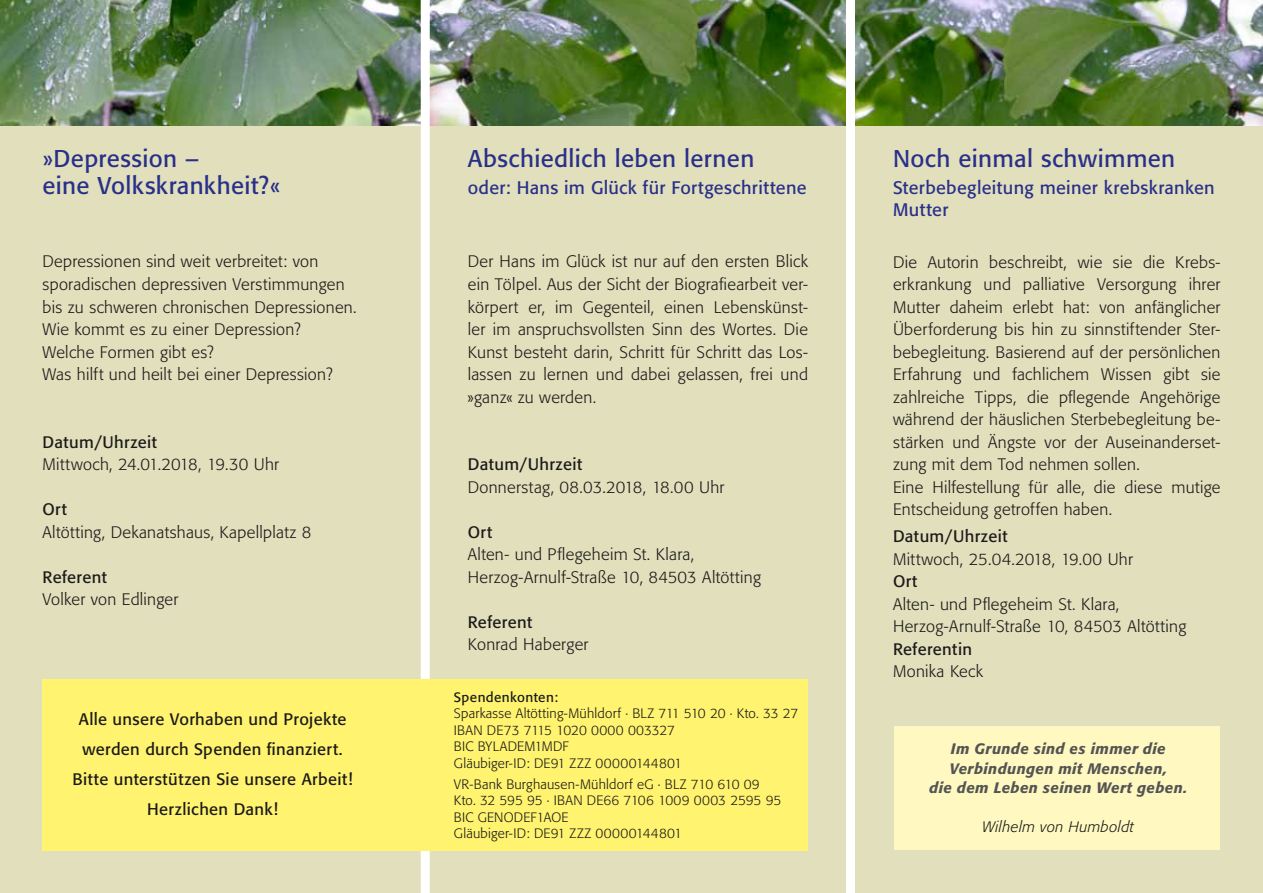
<style>
.page{position:relative;width:1263px;height:893px;background:#fff}
.page>*{position:absolute;margin:0;border:0;box-sizing:border-box;transform-origin:0 0}
.t1{font:24px/27px "Formata";letter-spacing:.015em;color:#283089}
.t2{font:18px/22.5px "Formata";letter-spacing:.02em;color:#283089}
.t3{font:300 16.5px/22.5px "Formata";letter-spacing:.02em;color:#1a1a18}
.t4{font:16.5px/30px "Formata";letter-spacing:.025em;color:#1a1a18;text-align:center}
.t5{font:italic 500 15px/19.5px "Formata";letter-spacing:.03em;color:#545453;text-align:center}
.t6{font:italic 300 15px "Formata";letter-spacing:.025em;color:#1a1a18}
.t7{font:300 13.5px/16.5px "Formata";letter-spacing:.015em;color:#1a1a18}
.t8{font:13.5px "Formata";letter-spacing:.03em;color:#1a1a18}
</style>
<div class="page">
<img style="left:430px;top:0;width:416px;height:126px">
<img style="left:0;top:0;width:421px;height:126px">
<img style="left:855px;top:0;width:408px;height:126px">
<div style="left:0;top:126px;width:1263px;height:767px;background:#e2dfbd"></div>
<div style="left:421px;top:0;width:9px;height:893px;background:#fff"></div>
<div style="left:846px;top:0;width:9px;height:893px;background:#fff"></div>
<div style="left:43px;top:679px;width:765px;height:171px;background:#fff370"></div>
<div style="left:894px;top:726px;width:326px;height:124px;background:#fff9c1"></div>
<h1 class="t1" style="left:43px;top:145px;width:239px">»Depression –<br>eine Volkskrankheit?«</h1>
<p class="t3" style="left:43px;top:251px;width:316px">Depressionen sind weit verbreitet: von sporadischen depressiven Verstimmungen bis zu schweren chronischen Depressionen.<br>Wie kommt es zu einer Depression?<br>Welche Formen gibt es?<br>Was hilft und heilt bei einer Depression?</p>
<p class="t4" style="left:43px;top:427px;width:116px">Datum/Uhrzeit</p>
<p class="t3" style="left:43px;top:453px;width:238px">Mittwoch, 24.01.2018, 19.30 Uhr</p>
<p class="t4" style="left:43px;top:494px;width:26px">Ort</p>
<p class="t3" style="left:43px;top:521px;width:271px">Altötting, Dekanatshaus, Kapellplatz 8</p>
<p class="t4" style="left:43px;top:562px;width:66px">Referent</p>
<p class="t3" style="left:43px;top:588px;width:137px">Volker von Edlinger</p>
<p class="t4" style="left:72px;top:704px;width:282px">Alle unsere Vorhaben und Projekte werden durch Spenden finanziert.<br>Bitte unterstützen Sie unsere Arbeit!<br>Herzlichen Dank!</p>
<h1 class="t1" style="left:468px;top:145px;width:288px">Abschiedlich leben lernen</h1>
<p class="t2" style="left:468px;top:176px;width:340px">oder: Hans im Glück für Fortgeschrittene</p>
<p class="t3" style="left:468px;top:251px;width:342px;text-align:justify">Der Hans im Glück ist nur auf den ersten Blick ein Tölpel. Aus der Sicht der Biografiearbeit ver&shy;körpert er, im Gegenteil, einen Lebenskünst&shy;ler im anspruchsvollsten Sinn des Wortes. Die Kunst besteht darin, Schritt für Schritt das Los&shy;lassen zu lernen und dabei gelassen, frei und »ganz« zu werden.</p>
<p class="t4" style="left:468px;top:449px;width:116px">Datum/Uhrzeit</p>
<p class="t3" style="left:468px;top:476px;width:258px">Donnerstag, 08.03.2018, 18.00 Uhr</p>
<p class="t4" style="left:468px;top:517px;width:26px">Ort</p>
<p class="t3" style="left:468px;top:543px;width:295px">Alten- und Pflegeheim St. Klara,<br>Herzog-Arnulf-Straße 10, 84503 Altötting</p>
<p class="t4" style="left:468px;top:607px;width:66px">Referent</p>
<p class="t3" style="left:468px;top:633px;width:122px">Konrad Haberger</p>
<p class="t8" style="left:454px;top:689px;width:106px">Spendenkonten:</p>
<p class="t7" style="left:454px;top:705px;width:346px">Sparkasse Altötting-Mühldorf · BLZ 711 510 20 · Kto. 33 27<br>IBAN DE73 7115 1020 0000 003327<br>BIC BYLADEM1MDF<br>Gläubiger-ID: DE91 ZZZ 00000144801</p>
<p class="t7" style="left:454px;top:776px;width:329px">VR-Bank Burghausen-Mühldorf eG · BLZ 710 610 09<br>Kto. 32 595 95 · IBAN DE66 7106 1009 0003 2595 95<br>BIC GENODEF1AOE<br>Gläubiger-ID: DE91 ZZZ 00000144801</p>
<h1 class="t1" style="left:893px;top:145px;width:284px">Noch einmal schwimmen</h1>
<p class="t2" style="left:893px;top:176px;width:323px">Sterbebegleitung meiner krebskranken<br>Mutter</p>
<p class="t3" style="left:893px;top:251px;width:329px">Die Autorin beschreibt, wie sie die Krebs&shy;erkrankung und palliative Versorgung ihrer Mutter daheim erlebt hat: von anfänglicher Überforderung bis hin zu sinnstiftender Ster&shy;bebegleitung. Basierend auf der persönlichen Erfahrung und fachlichem Wissen gibt sie zahlreiche Tipps, die pflegende Angehörige während der häuslichen Sterbebegleitung be&shy;stärken und Ängste vor der Auseinanderset&shy;zung mit dem Tod nehmen sollen.<br>Eine Hilfestellung für alle, die diese mutige Entscheidung getroffen haben.</p>
<p class="t4" style="left:893px;top:521px;width:116px">Datum/Uhrzeit</p>
<p class="t3" style="left:893px;top:548px;width:241px">Mittwoch, 25.04.2018, 19.00 Uhr</p>
<p class="t4" style="left:893px;top:566px;width:26px">Ort</p>
<p class="t3" style="left:893px;top:593px;width:295px">Alten- und Pflegeheim St. Klara,<br>Herzog-Arnulf-Straße 10, 84503 Altötting</p>
<p class="t4" style="left:893px;top:634px;width:81px">Referentin</p>
<p class="t3" style="left:893px;top:660px;width:92px">Monika Keck</p>
<p class="t5" style="left:929px;top:739px;width:259px">Im Grunde sind es immer die<br>Verbindungen mit Menschen,<br>die dem Leben seinen Wert geben.</p>
<p class="t6" style="left:982px;top:818px;width:153px">Wilhelm von Humboldt</p>
</div>
